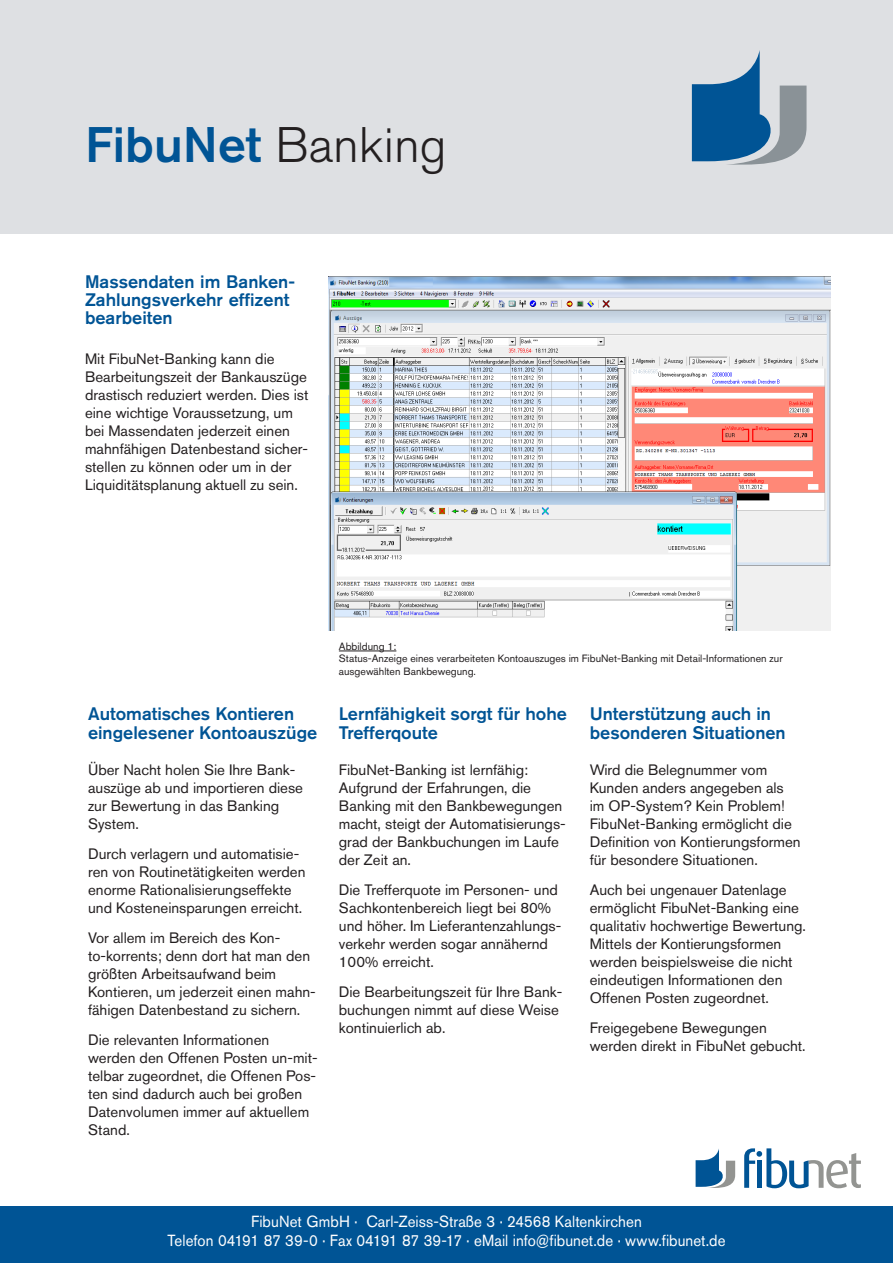
<style>
.page{position:relative;width:893px;height:1263px;background:#fff}
.page>*{position:absolute;margin:0;border:0;box-sizing:border-box;transform-origin:0 0}
.head_fett{font:500 49.5px "Akzidenz Grotesk BE";color:#005495}
.fließtextheads{font:500 18px/18px "Akzidenz Grotesk BE";color:#005495}
.t1{font:16.05px/19.2px "Akzidenz Grotesk BE";letter-spacing:.005em;color:#fff;text-align:center;scale:.94 1}
.t2{font:15px/18px "Akzidenz Grotesk BE";color:#231f20}
.t3{font:10.5px "Akzidenz Grotesk BE";color:#231f20}
.s1{font-weight:300;color:#231f20}
</style>
<div class="page">
<div style="left:0;top:1206px;width:893px;height:57px;background:#005495"></div>
<svg style="left:744px;top:1148px;width:117px;height:40px"></svg>
<svg style="left:696px;top:1149px;width:39px;height:39px"></svg>
<div style="left:0;top:0;width:893px;height:234px;background:#dee0e3"></div>
<svg style="left:692px;top:50px;width:114px;height:115px"></svg>
<hr style="left:339px;top:651px;width:57px;height:1px;background:#231f20">
<img style="left:328px;top:276px;width:503px;height:354px">
<p class="head_fett" style="left:85px;top:114px;width:363px">FibuNet <span class="s1">Banking</span></p>
<p class="fließtextheads" style="left:85px;top:272px;width:212px">Massendaten im Banken-<br>Zahlungsverkehr effizent bearbeiten</p>
<p class="t2" style="left:85px;top:350px;width:225px">Mit FibuNet-Banking kann die Bearbeitungszeit der Bankauszüge drastisch reduziert werden. Dies ist eine wichtige Voraussetzung, um bei Massendaten jederzeit einen mahnfähigen Datenbestand sicher&shy;stellen zu können oder um in der Liquiditätsplanung aktuell zu sein.</p>
<p class="fließtextheads" style="left:88px;top:703px;width:231px;line-height:19.5px">Automatisches Kontieren eingelesener Kontoauszüge</p>
<p class="t2" style="left:88px;top:761px;width:217px">Über Nacht holen Sie Ihre Bank&shy;auszüge ab und importieren diese zur Bewertung in das Banking<br>System.</p>
<p class="t2" style="left:88px;top:845px;width:219px">Durch verlagern und automatisie&shy;ren von Routinetätigkeiten werden enorme Rationalisierungseffekte und Kosteneinsparungen erreicht.</p>
<p class="t2" style="left:88px;top:929px;width:224px">Vor allem im Bereich des Kon&shy;to-korrents; denn dort hat man den größten Arbeitsaufwand beim</p>
<p class="t2" style="left:88px;top:983px;width:229px">Kontieren, um jederzeit einen mahn&shy;fähigen Datenbestand zu sichern.</p>
<p class="t2" style="left:88px;top:1031px;width:183px">Die relevanten Informationen</p>
<p class="t2" style="left:88px;top:1049px;width:231px">werden den Offenen Posten un-mit&shy;telbar zugeordnet, die Offenen Pos&shy;ten sind dadurch auch bei großen<br>Datenvolumen immer auf aktuellem<br>Stand.</p>
<p class="t3" style="left:339px;top:640px;width:59px">Abbildung 1:</p>
<p class="t3" style="left:339px;top:653px;width:445px">Status-Anzeige eines verarbeiteten Kontoauszuges im FibuNet-Banking mit Detail-Informationen zur</p>
<p class="t3" style="left:339px;top:665px;width:139px">ausgewählten Bankbewegung.</p>
<p class="fließtextheads" style="left:339px;top:703px;width:230px;line-height:19.5px">Lernfähigkeit sorgt für hohe<br>Trefferqoute</p>
<p class="t2" style="left:339px;top:761px;width:191px">FibuNet-Banking ist lernfähig:</p>
<p class="t2" style="left:339px;top:779px;width:228px">Aufgrund der Erfahrungen, die<br>Banking mit den Bankbewegungen macht, steigt der Automatisierungs&shy;grad der Bankbuchungen im Laufe der Zeit an.</p>
<p class="t2" style="left:339px;top:881px;width:224px">Die Trefferquote im Personen- und<br>Sachkontenbereich liegt bei 80% und höher. Im Lieferantenzahlungs&shy;verkehr werden sogar annähernd<br>100% erreicht.</p>
<p class="t2" style="left:339px;top:983px;width:225px">Die Bearbeitungszeit für Ihre Bank&shy;buchungen nimmt auf diese Weise kontinuierlich ab.</p>
<p class="fließtextheads" style="left:590px;top:704px;width:183px">Unterstützung auch in</p>
<p class="fließtextheads" style="left:590px;top:723px;width:198px">besonderen Situationen</p>
<p class="t2" style="left:590px;top:761px;width:179px">Wird die Belegnummer vom</p>
<p class="t2" style="left:590px;top:779px;width:212px">Kunden anders angegeben als im OP-System? Kein Problem!<br>FibuNet-Banking ermöglicht die<br>Definition von Kontierungsformen für besondere Situationen.</p>
<p class="t2" style="left:590px;top:881px;width:218px">Auch bei ungenauer Datenlage ermöglicht FibuNet-Banking eine qualitativ hochwertige Bewertung.<br>Mittels der Kontierungsformen werden beispielsweise die nicht eindeutigen Informationen den</p>
<p class="t2" style="left:590px;top:989px;width:181px">Offenen Posten zugeordnet.</p>
<p class="t2" style="left:590px;top:1019px;width:179px">Freigegebene Bewegungen</p>
<p class="t2" style="left:590px;top:1037px;width:217px">werden direkt in FibuNet gebucht.</p>
<p class="t1" style="left:167px;top:1212px;width:595px">FibuNet GmbH · Carl-Zeiss-Straße 3 · 24568 Kaltenkirchen<br>Telefon 04191 87 39-0 · Fax 04191 87 39-17 · eMail info@fibunet.de · www.fibunet.de</p>
</div>
